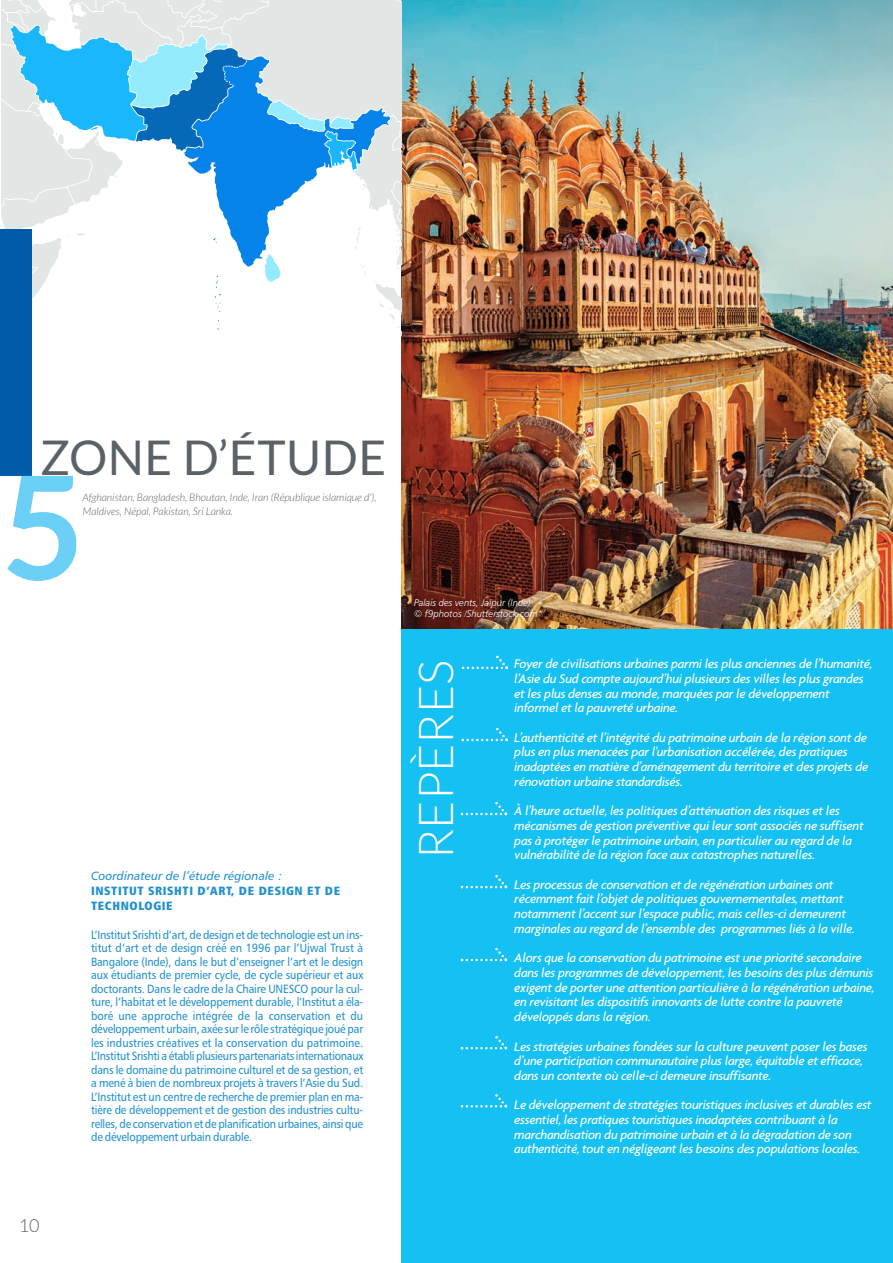
<style>
.page{position:relative;width:893px;height:1263px;background:#fff}
.page>*{position:absolute;margin:0;border:0;box-sizing:border-box;transform-origin:0 0}
.t1{font:48px "Lato";letter-spacing:.01em;color:#5a6267}
.t2{font:300 48px "Lato";color:#fff}
.t3{font:300 18px "Lato";color:#5a6267}
.t4{font:italic 500 13.5px/14.7px "Agenda";letter-spacing:-.02em;color:#fff}
.t5{font:12px/13.5px "Humanist 777 BT Roman B";letter-spacing:-.015em;color:#2291d0;text-align:justify;scale:.9 1}
.t6{font:12px/15px "Humanist 777 BT Extra Black Cond B";letter-spacing:.05em;color:#2291d0}
.t7{font:12px "Humanist 777 BT Italic B";color:#2291d0}
.t8{font:italic 300 10.5px/13.5px "Lato";color:#5a6267}
.t9{font:9.75px/10.5px "Humanist 777 BT Light Italic B";letter-spacing:-.01em;color:#fff}
</style>
<div class="page">
<div style="left:401px;top:595px;width:492px;height:668px;background:#15c0f2"></div>
<img style="left:401px;top:0;width:492px;height:629px">
<div style="left:0;top:229px;width:32px;height:247px;background:#015ba9"></div>
<svg style="left:7px;top:476px;width:69px;height:105px"></svg>
<svg style="left:461px;top:947px;width:46px;height:14px"></svg>
<svg style="left:461px;top:1036px;width:46px;height:13px"></svg>
<svg style="left:461px;top:1094px;width:46px;height:14px"></svg>
<svg style="left:462px;top:655px;width:46px;height:14px"></svg>
<svg style="left:461px;top:727px;width:47px;height:14px"></svg>
<svg style="left:461px;top:801px;width:47px;height:14px"></svg>
<svg style="left:461px;top:875px;width:46px;height:13px"></svg>
<svg style="left:1px;top:0;width:400px;height:335px"></svg>
<h1 class="t1" style="left:40px;top:431px;width:348px">ZONE D’ÉTUDE</h1>
<p class="t8" style="left:83px;top:491px;width:295px">Afghanistan, Bangladesh, Bhoutan, Inde, Iran (République islamique d'),<br>Maldives, Népal, Pakistan, Sri Lanka.</p>
<h2 class="t3" style="left:19px;top:1216px;width:22px">10</h2>
<p class="t7" style="left:91px;top:871px;width:193px">Coordinateur de l’étude régionale :</p>
<p class="t6" style="left:91px;top:884px;width:251px">INSTITUT SRISHTI D’ART, DE DESIGN ET DE<br>TECHNOLOGIE</p>
<p class="t5" style="left:91px;top:929px;width:304px">L’Institut Srishti d’art, de design et de technologie est un ins&shy;titut d’art et de design créé en 1996 par l’Ujwal Trust à Bangalore (Inde), dans le but d’enseigner l’art et le design aux étudiants de premier cycle, de cycle supérieur et aux doctorants. Dans le cadre de la Chaire UNESCO pour la cul&shy;ture, l’habitat et le développement durable, l’Institut a éla&shy;boré une approche intégrée de la conservation et du développement urbain, axée sur le rôle stratégique joué par les industries créatives et la conservation du patrimoine.<br>L’Institut Srishti a établi plusieurs partenariats internationaux dans le domaine du patrimoine culturel et de sa gestion, et a mené à bien de nombreux projets à travers l’Asie du Sud.<br>L’Institut est un centre de recherche de premier plan en ma&shy;tière de développement et de gestion des industries cultu&shy;relles, de conservation et de planification urbaines, ainsi que de développement urbain durable.</p>
<p class="t9" style="left:414px;top:598px;width:130px">Palais des vents, Jaipur (Inde)<br>© f9photos /Shutterstock.com*</p>
<h1 class="t2" style="left:408px;top:859px;width:201px;rotate:-90deg">REPÈRES</h1>
<p class="t4" style="left:514px;top:656px;width:360px">Foyer de civilisations urbaines parmi les plus anciennes de l’humanité, l’Asie du Sud compte aujourd’hui plusieurs des villes les plus grandes et les plus denses au monde, marquées par le développement informel et la pauvreté urbaine.</p>
<p class="t4" style="left:514px;top:730px;width:355px">L’authenticité et l’intégrité du patrimoine urbain de la région sont de plus en plus menacées par l'urbanisation accélérée, des pratiques inadaptées en matière d’aménagement du territoire et des projets de rénovation urbaine standardisés.</p>
<p class="t4" style="left:514px;top:803px;width:351px">À l’heure actuelle, les politiques d’atténuation des risques et les mécanismes de gestion préventive qui leur sont associés ne suffisent pas à protéger le patrimoine urbain, en particulier au regard de la vulnérabilité de la région face aux catastrophes naturelles.</p>
<p class="t4" style="left:514px;top:877px;width:342px">Les processus de conservation et de régénération urbaines ont récemment fait l’objet de politiques gouvernementales, mettant notamment l’accent sur l’espace public, mais celles-ci demeurent marginales au regard de l’ensemble des programmes liés à la ville.</p>
<p class="t4" style="left:514px;top:950px;width:362px">Alors que la conservation du patrimoine est une priorité secondaire dans les programmes de développement, les besoins des plus démunis exigent de porter une attention particulière à la régénération urbaine, en revisitant les dispositifs innovants de lutte contre la pauvreté développés dans la région.</p>
<p class="t4" style="left:514px;top:1038px;width:355px">Les stratégies urbaines fondées sur la culture peuvent poser les bases d’une participation communautaire plus large, équitable et efficace, dans un contexte où celle-ci demeure insuffisante.</p>
<p class="t4" style="left:514px;top:1097px;width:359px">Le développement de stratégies touristiques inclusives et durables est essentiel, les pratiques touristiques inadaptées contribuant à la marchandisation du patrimoine urbain et à la dégradation de son authenticité, tout en négligeant les besoins des populations locales.</p>
</div>
